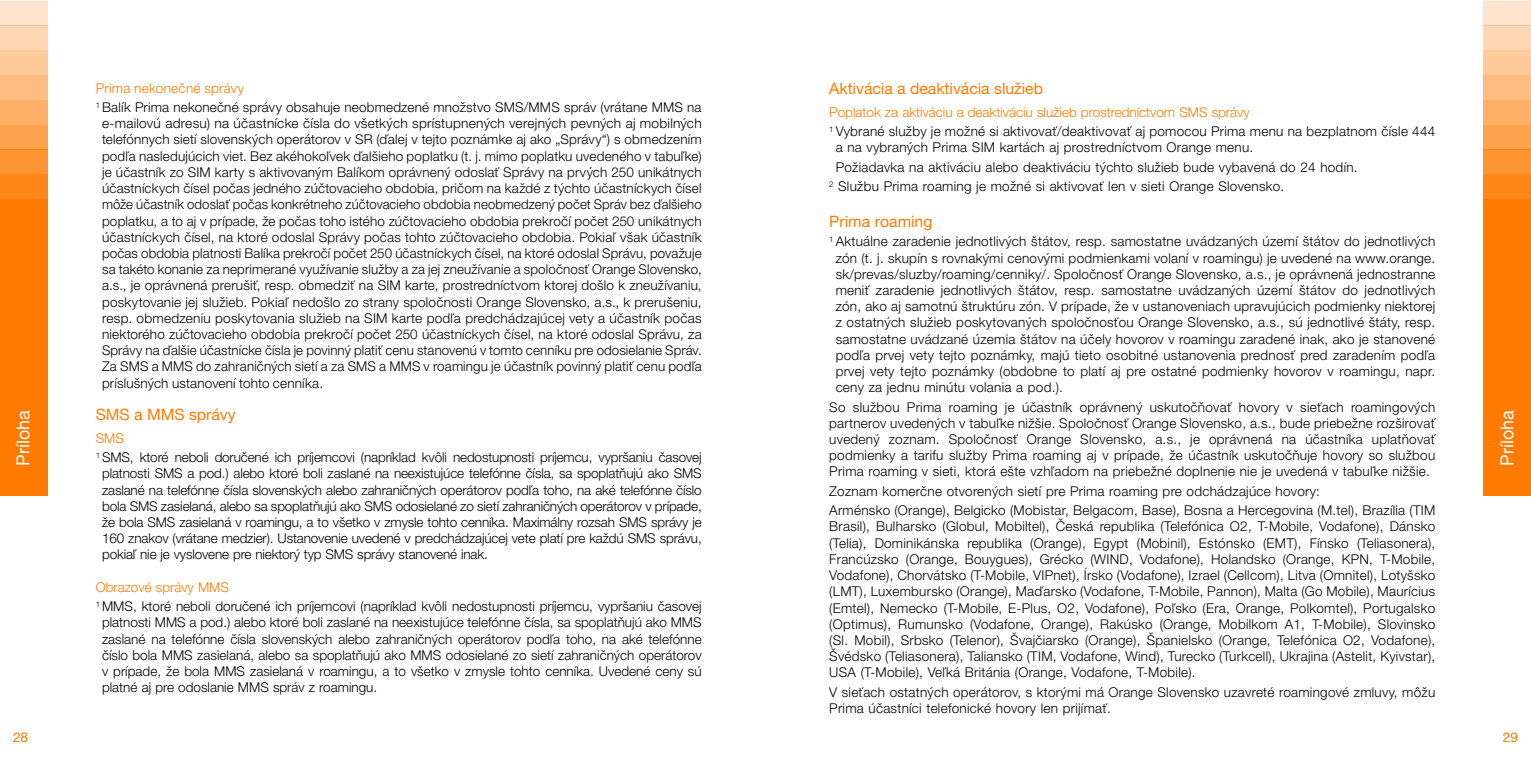
<style>
.page{position:relative;width:1531px;height:766px;background:#fff}
.page>*{position:absolute;margin:0;border:0;box-sizing:border-box;transform-origin:0 0}
.t1{font:18px "Helvetica Neue LT Pro";color:#fff}
.t2{font:15.75px "Helvetica Neue LT Pro";color:#ff7a00}
.t3{font:300 13.5px/16.2px "Helvetica Neue LT Pro";letter-spacing:.02em;color:#000;text-align:justify}
.t4{font:300 13.5px/19.3px "Helvetica Neue LT Pro";color:#000}
.t5{font:300 13.5px/19.3px "Helvetica Neue LT Pro";letter-spacing:-.01em;color:#000}
.t6{font:13.5px "Helvetica Neue LT Pro";color:#ff7a00}
.s1{color:#ff7a00}
</style>
<div class="page">
<div style="left:0;top:1px;width:47px;height:25px;background:#ffe4cd"></div>
<div style="left:0;top:125px;width:47px;height:24px;background:#ffa24d"></div>
<svg style="left:0;top:149px;width:47px;height:50px;background:#ff8d25"></svg>
<div style="left:0;top:199px;width:47px;height:296px;background:#ff7a00"></div>
<div style="left:0;top:100px;width:47px;height:25px;background:#ffaf66"></div>
<div style="left:0;top:75px;width:47px;height:25px;background:#ffbc80"></div>
<hr style="left:0;top:0;width:47px;height:1px;background:#ff7a00">
<svg style="left:0;top:26px;width:47px;height:49px;background:#ffd0a6"></svg>
<div style="left:1484px;top:1px;width:47px;height:25px;background:#ffe4cd"></div>
<div style="left:1484px;top:125px;width:47px;height:24px;background:#ffa24d"></div>
<svg style="left:1484px;top:149px;width:47px;height:50px;background:#ff8d25"></svg>
<div style="left:1484px;top:199px;width:47px;height:296px;background:#ff7a00"></div>
<div style="left:1484px;top:100px;width:47px;height:25px;background:#ffaf66"></div>
<div style="left:1484px;top:75px;width:47px;height:25px;background:#ffbc80"></div>
<hr style="left:1484px;top:0;width:47px;height:1px;background:#ff7a00">
<svg style="left:1484px;top:26px;width:47px;height:49px;background:#ffd0a6"></svg>
<p class="t2" style="left:829px;top:79px;width:215px">Aktivácia a deaktivácia služieb</p>
<p class="t3" style="left:829px;top:102px;width:607px;line-height:19.3px"><span class="s1">Poplatok za aktiváciu a deaktiváciu služieb prostredníctvom SMS správy<br></span><sup>1</sup> Vybrané služby je možné si aktivovať/deaktivovať aj pomocou Prima menu na bezplatnom čísle 444</p>
<p class="t3" style="left:836px;top:139px;width:419px">a na vybraných Prima SIM kartách aj prostredníctvom Orange menu.</p>
<p class="t3" style="left:836px;top:159px;width:523px">Požiadavka na aktiváciu alebo deaktiváciu týchto služieb bude vybavená do 24 hodín.</p>
<p class="t3" style="left:829px;top:178px;width:457px"><sup>2</sup> Službu Prima roaming je možné si aktivovať len v sieti Orange Slovensko.</p>
<p class="t2" style="left:829px;top:212px;width:105px">Prima roaming</p>
<p class="t3" style="left:836px;top:233px;width:601px;text-indent:-6px"><sup>1</sup> Aktuálne zaradenie jednotlivých štátov, resp. samostatne uvádzaných území štátov do jednotlivých zón (t. j. skupín s rovnakými cenovými podmienkami volaní v roamingu) je uvedené na www.orange. sk/prevas/sluzby/roaming/cenniky/. Spoločnosť Orange Slovensko, a.s., je oprávnená jednostranne meniť zaradenie jednotlivých štátov, resp. samostatne uvádzaných území štátov do jednotlivých zón, ako aj samotnú štruktúru zón. V prípade, že v ustanoveniach upravujúcich podmienky niektorej z ostatných služieb poskytovaných spoločnosťou Orange Slovensko, a.s., sú jednotlivé štáty, resp. samostatne uvádzané územia štátov na účely hovorov v roamingu zaradené inak, ako je stanovené podľa prvej vety tejto poznámky, majú tieto osobitné ustanovenia prednosť pred zaradením podľa prvej vety tejto poznámky (obdobne to platí aj pre ostatné podmienky hovorov v roamingu, napr. ceny za jednu minútu volania a pod.).</p>
<p class="t3" style="left:829px;top:398px;width:607px">So službou Prima roaming je účastník oprávnený uskutočňovať hovory v sieťach roamingových partnerov uvedených v tabuľke nižšie. Spoločnosť Orange Slovensko, a.s., bude priebežne rozširovať uvedený zoznam. Spoločnosť Orange Slovensko, a.s., je oprávnená na účastníka uplatňovať podmienky a tarifu služby Prima roaming aj v prípade, že účastník uskutočňuje hovory so službou Prima roaming v sieti, ktorá ešte vzhľadom na priebežné doplnenie nie je uvedená v tabuľke nižšie.</p>
<p class="t3" style="left:829px;top:481px;width:607px;line-height:19.3px">Zoznam komerčne otvorených sietí pre Prima roaming pre odchádzajúce hovory:<br>Arménsko (Orange), Belgicko (Mobistar, Belgacom, Base), Bosna a Hercegovina (M.tel), Brazília (TIM</p>
<p class="t3" style="left:829px;top:518px;width:607px">Brasil), Bulharsko (Globul, Mobiltel), Česká republika (Telefónica O2, T-Mobile, Vodafone), Dánsko (Telia), Dominikánska republika (Orange), Egypt (Mobinil), Estónsko (EMT), Fínsko (Teliasonera), Francúzsko (Orange, Bouygues), Grécko (WIND, Vodafone), Holandsko (Orange, KPN, T-Mobile, Vodafone), Chorvátsko (T-Mobile, VIPnet), Írsko (Vodafone), Izrael (Cellcom), Litva (Omnitel), Lotyšsko (LMT), Luxembursko (Orange), Maďarsko (Vodafone, T-Mobile, Pannon), Malta (Go Mobile), Maurícius (Emtel), Nemecko (T-Mobile, E-Plus, O2, Vodafone), Poľsko (Era, Orange, Polkomtel), Portugalsko (Optimus), Rumunsko (Vodafone, Orange), Rakúsko (Orange, Mobilkom A1, T-Mobile), Slovinsko (Sl. Mobil), Srbsko (Telenor), Švajčiarsko (Orange), Španielsko (Orange, Telefónica O2, Vodafone), Švédsko (Teliasonera), Taliansko (TIM, Vodafone, Wind), Turecko (Turkcell), Ukrajina (Astelit, Kyivstar), USA (T-Mobile), Veľká Británia (Orange, Vodafone, T-Mobile).</p>
<p class="t3" style="left:829px;top:683px;width:607px">V sieťach ostatných operátorov, s ktorými má Orange Slovensko uzavreté roamingové zmluvy, môžu<br>Prima účastníci telefonické hovory len prijímať.</p>
<p class="t3" style="left:96px;top:78px;width:607px;line-height:19.3px"><span class="s1">Prima nekonečné správy<br></span><sup>1</sup> Balík Prima nekonečné správy obsahuje neobmedzené množstvo SMS/MMS správ (vrátane MMS na</p>
<p class="t3" style="left:102px;top:115px;width:601px">e-mailovú adresu) na účastnícke čísla do všetkých sprístupnených verejných pevných aj mobilných telefónnych sietí slovenských operátorov v SR (ďalej v tejto poznámke aj ako „Správy“) s obmedzením podľa nasledujúcich viet. Bez akéhokoľvek ďalšieho poplatku (t. j. mimo poplatku uvedeného v tabuľke) je účastník zo SIM karty s aktivovaným Balíkom oprávnený odoslať Správy na prvých 250 unikátnych účastníckych čísel počas jedného zúčtovacieho obdobia, pričom na každé z týchto účastníckych čísel môže účastník odoslať počas konkrétneho zúčtovacieho obdobia neobmedzený počet Správ bez ďalšieho poplatku, a to aj v prípade, že počas toho istého zúčtovacieho obdobia prekročí počet 250 unikátnych účastníckych čísel, na ktoré odoslal Správy počas tohto zúčtovacieho obdobia. Pokiaľ však účastník počas obdobia platnosti Balíka prekročí počet 250 účastníckych čísel, na ktoré odoslal Správu, považuje sa takéto konanie za neprimerané využívanie služby a za jej zneužívanie a spoločnosť Orange Slovensko, a.s., je oprávnená prerušiť, resp. obmedziť na SIM karte, prostredníctvom ktorej došlo k zneužívaniu, poskytovanie jej služieb. Pokiaľ nedošlo zo strany spoločnosti Orange Slovensko, a.s., k prerušeniu, resp. obmedzeniu poskytovania služieb na SIM karte podľa predchádzajúcej vety a účastník počas niektorého zúčtovacieho obdobia prekročí počet 250 účastníckych čísel, na ktoré odoslal Správu, za Správy na ďalšie účastnícke čísla je povinný platiť cenu stanovenú v tomto cenníku pre odosielanie Správ.<br>Za SMS a MMS do zahraničných sietí a za SMS a MMS v roamingu je účastník povinný platiť cenu podľa príslušných ustanovení tohto cenníka.</p>
<p class="t2" style="left:96px;top:405px;width:142px">SMS a MMS správy</p>
<p class="t5" style="left:96px;top:428px;width:607px"><span class="s1">SMS<br></span><sup>1</sup> SMS, ktoré neboli doručené ich príjemcovi (napríklad kvôli nedostupnosti príjemcu, vypršaniu časovej</p>
<p class="t3" style="left:102px;top:465px;width:601px">platnosti SMS a pod.) alebo ktoré boli zaslané na neexistujúce telefónne čísla, sa spoplatňujú ako SMS zaslané na telefónne čísla slovenských alebo zahraničných operátorov podľa toho, na aké telefónne číslo bola SMS zasielaná, alebo sa spoplatňujú ako SMS odosielané zo sietí zahraničných operátorov v prípade, že bola SMS zasielaná v roamingu, a to všetko v zmysle tohto cenníka. Maximálny rozsah SMS správy je 160 znakov (vrátane medzier). Ustanovenie uvedené v predchádzajúcej vete platí pre každú SMS správu, pokiaľ nie je vyslovene pre niektorý typ SMS správy stanovené inak.</p>
<p class="t4" style="left:96px;top:577px;width:607px"><span class="s1">Obrazové správy MMS<br></span><sup>1</sup> MMS, ktoré neboli doručené ich príjemcovi (napríklad kvôli nedostupnosti príjemcu, vypršaniu časovej</p>
<p class="t3" style="left:102px;top:614px;width:601px">platnosti MMS a pod.) alebo ktoré boli zaslané na neexistujúce telefónne čísla, sa spoplatňujú ako MMS zaslané na telefónne čísla slovenských alebo zahraničných operátorov podľa toho, na aké telefónne číslo bola MMS zasielaná, alebo sa spoplatňujú ako MMS odosielané zo sietí zahraničných operátorov v prípade, že bola MMS zasielaná v roamingu, a to všetko v zmysle tohto cenníka. Uvedené ceny sú platné aj pre odoslanie MMS správ z roamingu.</p>
<h1 class="t1" style="left:12px;top:466px;width:57px;rotate:-90deg">Príloha</h1>
<h1 class="t1" style="left:1496px;top:466px;width:57px;rotate:-90deg">Príloha</h1>
<p class="t6" style="left:13px;top:729px;width:17px">28</p>
<p class="t6" style="left:1503px;top:729px;width:17px">29</p>
</div>
